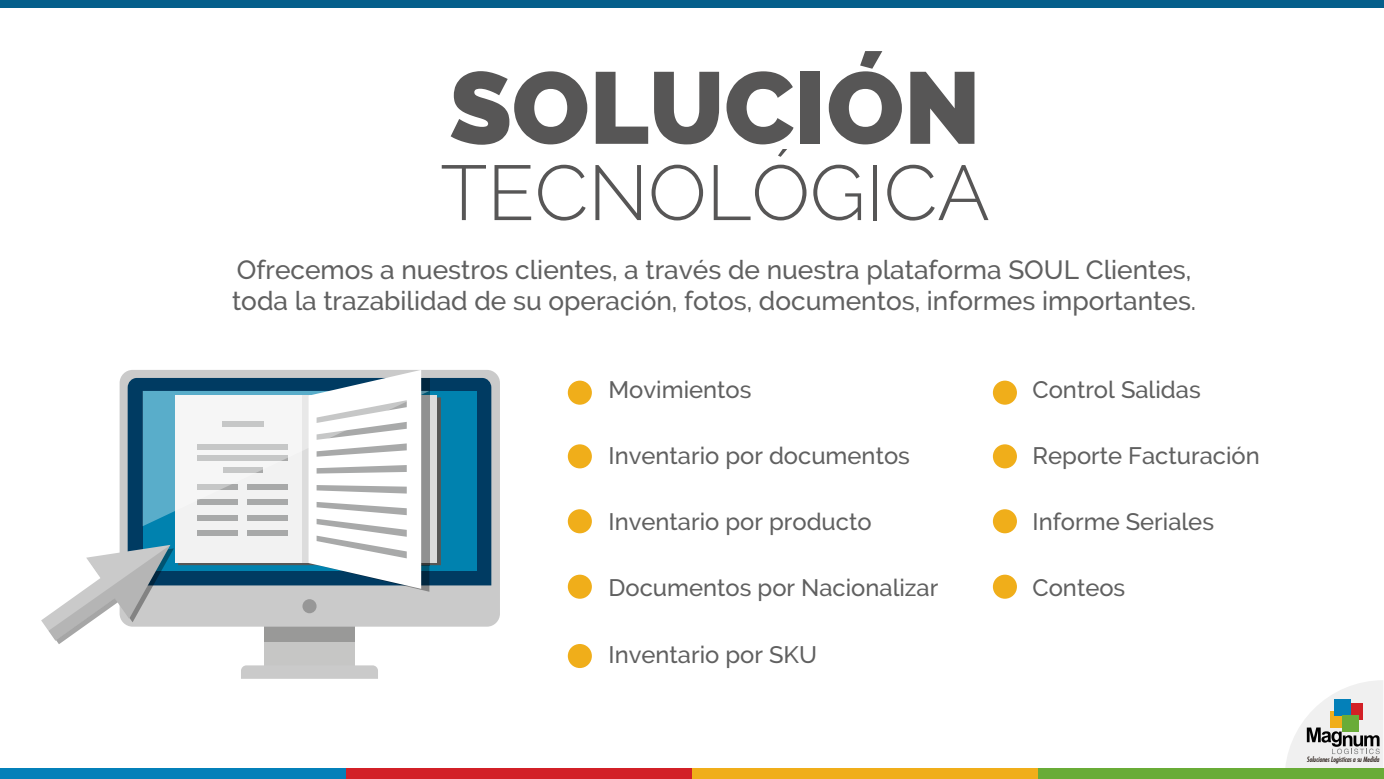
<style>
.page{position:relative;width:1384px;height:779px;background:#fff}
.page>*{position:absolute;margin:0;border:0;box-sizing:border-box;transform-origin:0 0}
.t1{font:900 101.38px "Raleway";color:#575656}
.t2{font:300 77.5px "Raleway";color:#575656}
.t3{font:500 26.25px/31.5px "Raleway";color:#606060}
.t4{font:500 23.75px "Raleway";color:#606060}
.t5{font:italic 7.12px "Fujiyama";color:#1e120d}
</style>
<div class="page">
<div style="left:264px;top:612px;width:90px;height:58px;background:#c6c6c5"></div>
<div style="left:120px;top:370px;width:380px;height:256px;background:#cacaca;border-radius:13px"></div>
<div style="left:429px;top:378px;width:62px;height:207px;background:#003b62"></div>
<div style="left:143px;top:391px;width:333px;height:179px;background:#0082af"></div>
<svg style="left:241px;top:665px;width:137px;height:14px"></svg>
<div style="left:319px;top:396px;width:118px;height:167px;background:#dcdcdc"></div>
<svg style="left:41px;top:370px;width:388px;height:274px"></svg>
<svg style="left:1284px;top:680px;width:99px;height:89px"></svg>
<div style="left:1px;top:769px;width:345px;height:10px;background:#0480b9"></div>
<div style="left:346px;top:769px;width:346px;height:10px;background:#d22027"></div>
<div style="left:692px;top:769px;width:346px;height:10px;background:#f0ae1a"></div>
<div style="left:1038px;top:769px;width:345px;height:10px;background:#69ac37"></div>
<div style="left:0;top:0;width:1384px;height:8px;background:#055f8b"></div>
<div style="left:568px;top:381px;width:24px;height:24px;background:#f0ae1a;border-radius:50%"></div>
<div style="left:568px;top:444px;width:24px;height:24px;background:#f0ae1a;border-radius:50%"></div>
<div style="left:568px;top:509px;width:24px;height:24px;background:#f0ae1a;border-radius:50%"></div>
<div style="left:568px;top:574px;width:24px;height:25px;background:#f0ae1a;border-radius:50%"></div>
<div style="left:568px;top:644px;width:24px;height:24px;background:#f0ae1a;border-radius:50%"></div>
<div style="left:993px;top:381px;width:24px;height:24px;background:#f0ae1a;border-radius:50%"></div>
<div style="left:993px;top:444px;width:24px;height:24px;background:#f0ae1a;border-radius:50%"></div>
<div style="left:993px;top:509px;width:24px;height:24px;background:#f0ae1a;border-radius:50%"></div>
<div style="left:993px;top:574px;width:24px;height:25px;background:#f0ae1a;border-radius:50%"></div>
<h1 class="t1" style="left:449px;top:49px;width:533px">SOLUCIÓN</h1>
<h2 class="t2" style="left:440px;top:147px;width:551px">TECNOLÓGICA</h2>
<p class="t3" style="left:232px;top:254px;width:966px">Ofrecemos a nuestros clientes, a través de nuestra plataforma SOUL Clientes, toda la trazabilidad de su operación, fotos, documentos, informes importantes.</p>
<p class="t4" style="left:608px;top:375px;width:144px">Movimientos</p>
<p class="t4" style="left:1032px;top:375px;width:170px">Control Salidas</p>
<p class="t4" style="left:608px;top:442px;width:303px">Inventario por documentos</p>
<p class="t4" style="left:1032px;top:442px;width:229px">Reporte Facturación</p>
<p class="t4" style="left:608px;top:508px;width:265px">Inventario por producto</p>
<p class="t4" style="left:1032px;top:508px;width:183px">Informe Seriales</p>
<p class="t4" style="left:608px;top:574px;width:331px">Documentos por Nacionalizar</p>
<p class="t4" style="left:1032px;top:574px;width:94px">Conteos</p>
<p class="t4" style="left:608px;top:640px;width:210px">Inventario por SKU</p>
<p class="t5" style="left:1307px;top:755px;width:74px">Soluciones Logísticas a su Medida</p>
</div>
